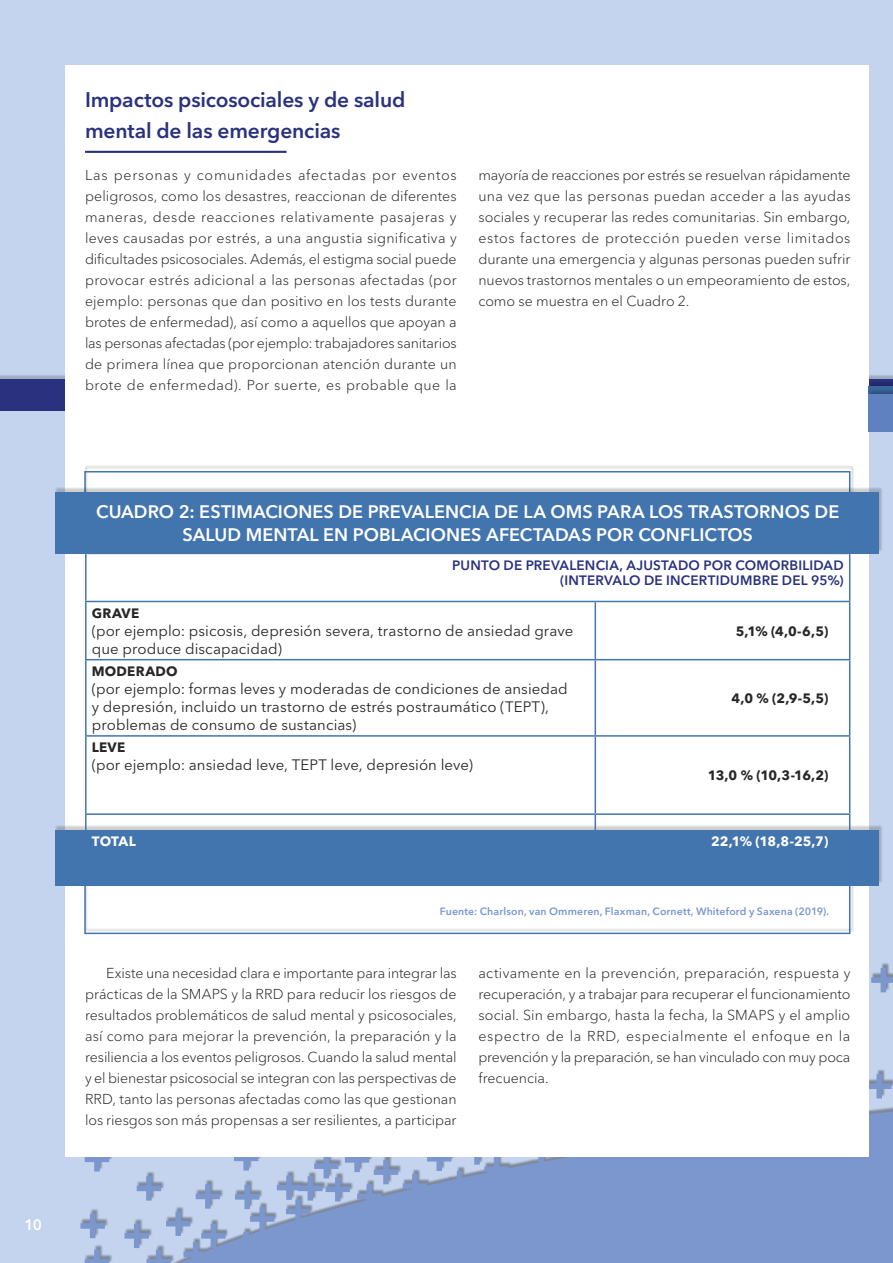
<style>
.page{position:relative;width:893px;height:1263px;background:#c4d4ef}
.page>*{position:absolute;margin:0;border:0;box-sizing:border-box;transform-origin:0 0}
.t1{font:600 21px/31.5px "Avenir Next LT Pro";letter-spacing:-.01em;color:#2a327f}
.t2{font:600 18px/22.5px "Avenir Next LT Pro";color:#fff;text-align:center}
.t3{font:15px/18px "Avenir Next LT Pro";letter-spacing:.005em;color:#272727}
.t4{font:600 15px "Avenir Next LT Pro";color:#fff}
.t5{font:300 14.25px/21px "Avenir Next LT Pro";color:#272727;text-align:justify}
.t6{font:600 13.5px/15px "Avenir Next LT Pro";letter-spacing:.015em;color:#2a327f;text-align:right}
.t7{font:700 13.5px "Avenir Next LT Pro";letter-spacing:.015em;color:#272727}
.t8{font:700 13.5px "Avenir Next LT Pro";color:#fff}
.t9{font:600 10.5px "Avenir Next LT Pro";letter-spacing:.015em;color:#7b97ce}
</style>
<div class="page">
<div style="left:0;top:379px;width:893px;height:31px;background:#2a327f"></div>
<svg style="left:190px;top:1098px;width:703px;height:165px;background:#7f9acf"></svg>
<div style="left:464px;top:1134px;width:29px;height:29px;background:#c4d4ef"></div>
<svg style="left:465px;top:1157px;width:24px;height:8px"></svg>
<div style="left:427px;top:1141px;width:28px;height:28px;background:#000;opacity:.2"></div>
<svg style="left:427px;top:1157px;width:24px;height:14px"></svg>
<div style="left:867px;top:1068px;width:26px;height:28px;background:#000;opacity:.2"></div>
<svg style="left:869px;top:1074px;width:22px;height:24px"></svg>
<div style="left:871px;top:962px;width:22px;height:28px;background:#000;opacity:.2"></div>
<svg style="left:871px;top:968px;width:22px;height:24px"></svg>
<div style="left:84px;top:1244px;width:29px;height:19px;background:#000;opacity:.2"></div>
<svg style="left:85px;top:1250px;width:24px;height:13px"></svg>
<div style="left:124px;top:1218px;width:29px;height:28px;background:#000;opacity:.2"></div>
<div style="left:84px;top:1141px;width:29px;height:28px;background:#000;opacity:.2"></div>
<svg style="left:85px;top:1157px;width:24px;height:14px"></svg>
<div style="left:136px;top:1170px;width:29px;height:28px;background:#000;opacity:.2"></div>
<svg style="left:137px;top:1176px;width:24px;height:24px"></svg>
<div style="left:166px;top:1206px;width:28px;height:28px;background:#000;opacity:.2"></div>
<svg style="left:125px;top:1211px;width:65px;height:52px"></svg>
<div style="left:80px;top:1208px;width:29px;height:28px;background:#000;opacity:.2"></div>
<svg style="left:80px;top:1214px;width:25px;height:24px"></svg>
<div style="left:195px;top:1178px;width:29px;height:28px;background:#000;opacity:.2"></div>
<svg style="left:196px;top:1184px;width:24px;height:25px"></svg>
<svg style="left:234px;top:1157px;width:178px;height:52px"></svg>
<div style="left:65px;top:66px;width:804px;height:1091px;background:#fff"></div>
<div style="left:868px;top:381px;width:25px;height:35px;background:#232a6c"></div>
<div style="left:869px;top:386px;width:24px;height:32px;background:#39679f"></div>
<div style="left:84px;top:465px;width:770px;height:71px;background:#000;opacity:.2"></div>
<div style="left:84px;top:471px;width:766px;height:67px;border:2px solid #4274ae"></div>
<div style="left:84px;top:861px;width:770px;height:71px;background:#000;opacity:.2"></div>
<div style="left:84px;top:867px;width:766px;height:67px;border:2px solid #4274ae"></div>
<div style="left:55px;top:824px;width:828px;height:59px;background:#000;opacity:.2"></div>
<div style="left:55px;top:830px;width:824px;height:55px;background:#4274ae"></div>
<div style="left:55px;top:487px;width:828px;height:65px;background:#000;opacity:.2"></div>
<div style="left:55px;top:493px;width:824px;height:61px;background:#4274ae"></div>
<div style="left:868px;top:389px;width:25px;height:41px;background:#000;opacity:.2"></div>
<div style="left:869px;top:395px;width:24px;height:37px;background:#5f81c0"></div>
<hr style="left:849px;top:554px;width:1px;height:47px;background:#4274ae">
<hr style="left:85px;top:602px;width:2px;height:57px;background:#4274ae">
<hr style="left:595px;top:602px;width:1px;height:57px;background:#4274ae">
<hr style="left:849px;top:602px;width:1px;height:57px;background:#4274ae">
<hr style="left:85px;top:659px;width:510px;height:1px;background:#4274ae">
<hr style="left:85px;top:660px;width:2px;height:75px;background:#4274ae">
<hr style="left:595px;top:659px;width:255px;height:1px;background:#4274ae">
<hr style="left:595px;top:660px;width:1px;height:75px;background:#4274ae">
<hr style="left:849px;top:660px;width:1px;height:75px;background:#4274ae">
<hr style="left:85px;top:735px;width:510px;height:2px;background:#4274ae">
<hr style="left:85px;top:737px;width:2px;height:76px;background:#4274ae">
<hr style="left:595px;top:735px;width:255px;height:2px;background:#4274ae">
<hr style="left:595px;top:737px;width:1px;height:76px;background:#4274ae">
<hr style="left:849px;top:737px;width:1px;height:76px;background:#4274ae">
<hr style="left:85px;top:813px;width:510px;height:2px;background:#4274ae">
<hr style="left:85px;top:815px;width:2px;height:51px;background:#4274ae">
<hr style="left:595px;top:813px;width:255px;height:2px;background:#4274ae">
<hr style="left:595px;top:815px;width:1px;height:51px;background:#4274ae">
<hr style="left:849px;top:815px;width:1px;height:51px;background:#4274ae">
<hr style="left:85px;top:554px;width:2px;height:47px;background:#4274ae">
<hr style="left:85px;top:601px;width:510px;height:1px;background:#4274ae">
<hr style="left:595px;top:601px;width:255px;height:1px;background:#4274ae">
<hr style="left:85px;top:151px;width:202px;height:2px;background:#2a327f">
<h1 class="t1" style="left:85px;top:83px;width:322px">Impactos psicosociales y de salud mental de las emergencias</h1>
<p class="t5" style="left:85px;top:165px;width:373px">Las personas y comunidades afectadas por eventos peligrosos, como los desastres, reaccionan de diferentes maneras, desde reacciones relativamente pasajeras y leves causadas por estrés, a una angustia significativa y dificultades psicosociales. Además, el estigma social puede provocar estrés adicional a las personas afectadas (por ejemplo: personas que dan positivo en los tests durante brotes de enfermedad), así como a aquellos que apoyan a las personas afectadas (por ejemplo: trabajadores sanitarios de primera línea que proporcionan atención durante un brote de enfermedad). Por suerte, es probable que la</p>
<p class="t5" style="left:478px;top:165px;width:374px">mayoría de reacciones por estrés se resuelvan rápidamente una vez que las personas puedan acceder a las ayudas sociales y recuperar las redes comunitarias. Sin embargo, estos factores de protección pueden verse limitados durante una emergencia y algunas personas pueden sufrir nuevos trastornos mentales o un empeoramiento de estos, como se muestra en el Cuadro 2.</p>
<p class="t4" style="left:25px;top:1216px;width:19px">10</p>
<p class="t2" style="left:96px;top:500px;width:745px">CUADRO 2: ESTIMACIONES DE PREVALENCIA DE LA OMS PARA LOS TRASTORNOS DE<br>SALUD MENTAL EN POBLACIONES AFECTADAS POR CONFLICTOS</p>
<p class="t6" style="left:452px;top:557px;width:393px">PUNTO DE PREVALENCIA, AJUSTADO POR COMORBILIDAD (INTERVALO DE INCERTIDUMBRE DEL 95%)</p>
<p class="t7" style="left:92px;top:605px;width:49px">GRAVE</p>
<p class="t3" style="left:92px;top:621px;width:483px">(por ejemplo: psicosis, depresión severa, trastorno de ansiedad grave que produce discapacidad)</p>
<p class="t7" style="left:736px;top:623px;width:94px">5,1% (4,0-6,5)</p>
<p class="t7" style="left:92px;top:663px;width:87px">MODERADO</p>
<p class="t3" style="left:92px;top:680px;width:478px">(por ejemplo: formas leves y moderadas de condiciones de ansiedad y depresión, incluido un trastorno de estrés postraumático (TEPT), problemas de consumo de sustancias)</p>
<p class="t7" style="left:731px;top:690px;width:98px">4,0 % (2,9-5,5)</p>
<p class="t7" style="left:92px;top:739px;width:35px">LEVE</p>
<p class="t3" style="left:92px;top:756px;width:383px">(por ejemplo: ansiedad leve, TEPT leve, depresión leve)</p>
<p class="t7" style="left:708px;top:767px;width:122px">13,0 % (10,3-16,2)</p>
<p class="t8" style="left:92px;top:833px;width:46px">TOTAL</p>
<p class="t8" style="left:711px;top:833px;width:119px">22,1% (18,8-25,7)</p>
<p class="t9" style="left:440px;top:905px;width:391px">Fuente: Charlson, van Ommeren, Flaxman, Cornett, Whiteford y Saxena (2019).</p>
<p class="t5" style="left:85px;top:963px;width:373px;text-indent:21px">Existe una necesidad clara e importante para integrar las prácticas de la SMAPS y la RRD para reducir los riesgos de resultados problemáticos de salud mental y psicosociales, así como para mejorar la prevención, la preparación y la resiliencia a los eventos peligrosos. Cuando la salud mental y el bienestar psicosocial se integran con las perspectivas de RRD, tanto las personas afectadas como las que gestionan los riesgos son más propensas a ser resilientes, a participar</p>
<p class="t5" style="left:478px;top:963px;width:374px">activamente en la prevención, preparación, respuesta y recuperación, y a trabajar para recuperar el funcionamiento social. Sin embargo, hasta la fecha, la SMAPS y el amplio espectro de la RRD, especialmente el enfoque en la prevención y la preparación, se han vinculado con muy poca frecuencia.</p>
</div>
